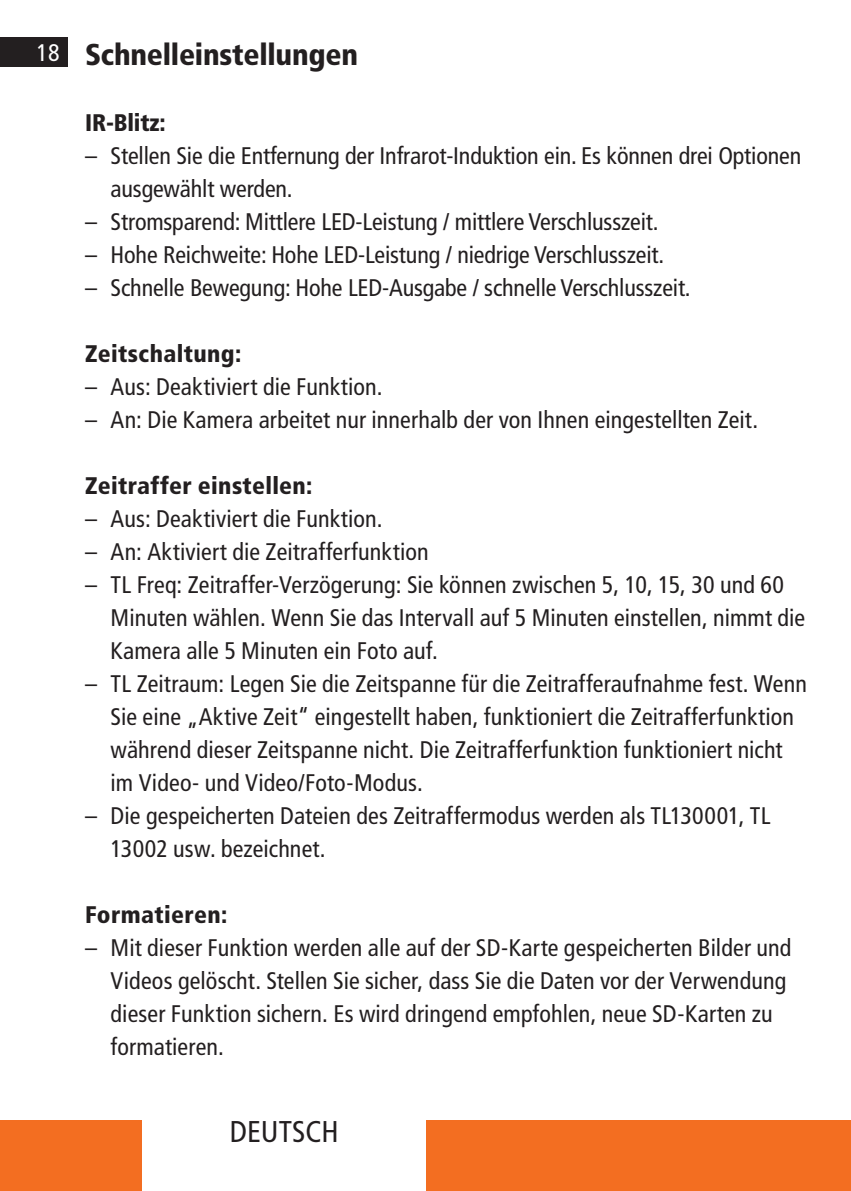
<style>
.page{position:relative;width:851px;height:1191px;background:#fff}
.page>*{position:absolute;margin:0;border:0;box-sizing:border-box;transform-origin:0 0}
.Fließtext{font:900 condensed 30px "Frutiger LT";letter-spacing:-.01em;color:#231f20}
._040_Top-Details{font:condensed 30px "Frutiger LT";color:#231f20}
.Fließtext-2{font:condensed 24px/33px "Frutiger LT";letter-spacing:.005em;color:#231f20}
.Fließtext-3{font:900 condensed 24px "Frutiger LT";letter-spacing:.015em;color:#231f20}
.t1{font:condensed 24px "Frutiger LT";color:#fff}
</style>
<div class="page">
<div style="left:0;top:37px;width:68px;height:30px;background:#231f20"></div>
<div style="left:0;top:1120px;width:142px;height:71px;background:#f36e21"></div>
<div style="left:426px;top:1120px;width:424px;height:71px;background:#f36e21"></div>
<p class="t1" style="left:36px;top:38px;width:25px">18</p>
<p class="Fließtext" style="left:85px;top:37px;width:274px">Schnelleinstellungen</p>
<p class="Fließtext-3" style="left:85px;top:108px;width:82px">IR-Blitz:</p>
<p class="Fließtext-2" style="left:111px;top:139px;width:692px;text-indent:-26px">– Stellen Sie die Entfernung der Infrarot-Induktion ein. Es können drei Optionen ausgewählt werden.</p>
<p class="Fließtext-2" style="left:85px;top:205px;width:571px">– Stromsparend: Mittlere LED-Leistung / mittlere Verschlusszeit.</p>
<p class="Fließtext-2" style="left:85px;top:238px;width:577px">– Hohe Reichweite: Hohe LED-Leistung / niedrige Verschlusszeit.</p>
<p class="Fließtext-2" style="left:85px;top:271px;width:603px">– Schnelle Bewegung: Hohe LED-Ausgabe / schnelle Verschlusszeit.</p>
<p class="Fließtext-3" style="left:85px;top:339px;width:158px">Zeitschaltung:</p>
<p class="Fließtext-2" style="left:85px;top:370px;width:295px">– Aus: Deaktiviert die Funktion.</p>
<p class="Fließtext-2" style="left:85px;top:403px;width:671px">– An: Die Kamera arbeitet nur innerhalb der von Ihnen eingestellten Zeit.</p>
<p class="Fließtext-3" style="left:85px;top:471px;width:229px">Zeitraffer einstellen:</p>
<p class="Fließtext-2" style="left:85px;top:502px;width:295px">– Aus: Deaktiviert die Funktion.</p>
<p class="Fließtext-2" style="left:85px;top:535px;width:345px">– An: Aktiviert die Zeitrafferfunktion</p>
<p class="Fließtext-2" style="left:111px;top:568px;width:696px;text-indent:-26px">– TL Freq: Zeitraffer-Verzögerung: Sie können zwischen 5, 10, 15, 30 und 60<br>Minuten wählen. Wenn Sie das Intervall auf 5 Minuten einstellen, nimmt die<br>Kamera alle 5 Minuten ein Foto auf.</p>
<p class="Fließtext-2" style="left:111px;top:667px;width:697px;text-indent:-26px">– TL Zeitraum: Legen Sie die Zeitspanne für die Zeitrafferaufnahme fest. Wenn Sie eine „Aktive Zeit“ eingestellt haben, funktioniert die Zeitrafferfunktion während dieser Zeitspanne nicht. Die Zeitrafferfunktion funktioniert nicht im Video- und Video/Foto-Modus.</p>
<p class="Fließtext-2" style="left:111px;top:799px;width:661px;text-indent:-26px">– Die gespeicherten Dateien des Zeitraffermodus werden als TL130001, TL<br>13002 usw. bezeichnet.</p>
<p class="Fließtext-3" style="left:85px;top:900px;width:144px">Formatieren:</p>
<p class="Fließtext-2" style="left:111px;top:931px;width:682px;text-indent:-26px">– Mit dieser Funktion werden alle auf der SD-Karte gespeicherten Bilder und Videos gelöscht. Stellen Sie sicher, dass Sie die Daten vor der Verwendung dieser Funktion sichern. Es wird dringend empfohlen, neue SD-Karten zu formatieren.</p>
<p class="_040_Top-Details" style="left:230px;top:1114px;width:110px">DEUTSCH</p>
</div>
